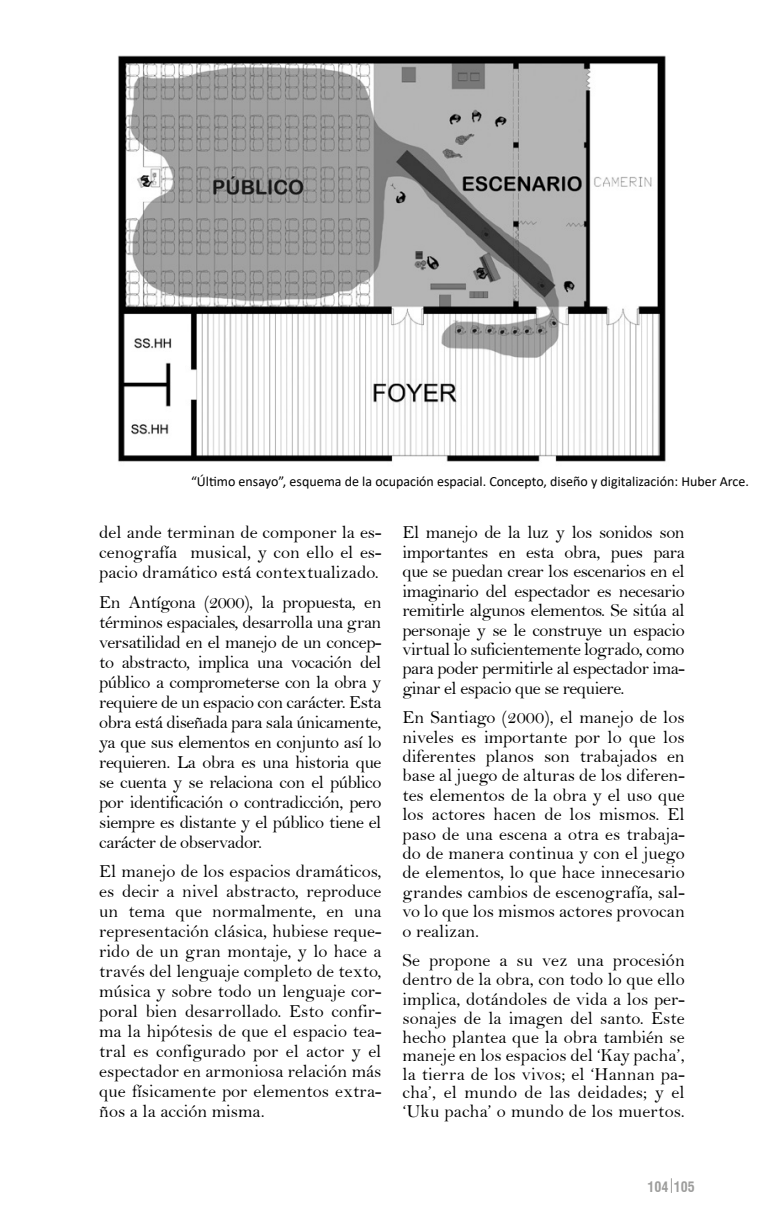
<style>
.page{position:relative;width:784px;height:1216px;background:#fff}
.page>*{position:absolute;margin:0;border:0;box-sizing:border-box;transform-origin:0 0}
.t1{font:18.38px/19.9px "Bell";color:#000;text-align:justify}
.t2{font:14px "Calibri";color:#000}
.t3{font:700 condensed 14px "Swiss 721 BT";letter-spacing:-.005em;color:#9d9d9c}
</style>
<div class="page">
<svg style="left:671px;top:1178px;width:1px;height:14px"></svg>
<img style="left:118px;top:55px;width:548px;height:407px">
<p class="t2" style="left:191px;top:471px;width:559px">“Último ensayo”, esquema de la ocupación espacial. Concepto, diseño y digitalización: Huber Arce.</p>
<p class="t1" style="left:99px;top:522px;width:284px">del ande terminan de componer la es&shy;cenografía musical, y con ello el es&shy;pacio dramático está contextualizado.</p>
<p class="t1" style="left:99px;top:592px;width:284px">En Antígona (2000), la propuesta, en términos espaciales, desarrolla una gran versatilidad en el manejo de un concep&shy;to abstracto, implica una vocación del público a comprometerse con la obra y requiere de un espacio con carácter. Esta obra está diseñada para sala únicamente, ya que sus elementos en conjunto así lo requieren. La obra es una historia que se cuenta y se relaciona con el público por identificación o contradicción, pero siempre es distante y el público tiene el carácter de observador.</p>
<p class="t1" style="left:99px;top:861px;width:284px">El manejo de los espacios dramáticos, es decir a nivel abstracto, reproduce un tema que normalmente, en una representación clásica, hubiese reque&shy;rido de un gran montaje, y lo hace a través del lenguaje completo de texto, música y sobre todo un lenguaje cor&shy;poral bien desarrollado. Esto confir&shy;ma la hipótesis de que el espacio tea&shy;tral es configurado por el actor y el espectador en armoniosa relación más que físicamente por elementos extra&shy;ños a la acción misma.</p>
<p class="t1" style="left:402px;top:523px;width:284px;line-height:19.4px">El manejo de la luz y los sonidos son importantes en esta obra, pues para que se puedan crear los escenarios en el imaginario del espectador es necesario remitirle algunos elementos. Se sitúa al personaje y se le construye un espacio virtual lo suficientemente logrado, como para poder permitirle al espectador ima&shy;ginar el espacio que se requiere.</p>
<p class="t1" style="left:402px;top:707px;width:284px;line-height:19.4px">En Santiago (2000), el manejo de los niveles es importante por lo que los diferentes planos son trabajados en base al juego de alturas de los diferen&shy;tes elementos de la obra y el uso que los actores hacen de los mismos. El paso de una escena a otra es trabaja&shy;do de manera continua y con el juego de elementos, lo que hace innecesario grandes cambios de escenografía, sal&shy;vo lo que los mismos actores provocan o realizan.</p>
<p class="t1" style="left:402px;top:950px;width:284px;line-height:18.9px">Se propone a su vez una procesión dentro de la obra, con todo lo que ello implica, dotándoles de vida a los per&shy;sonajes de la imagen del santo. Este hecho plantea que la obra también se maneje en los espacios del ‘Kay pacha’, la tierra de los vivos; el ‘Hannan pa&shy;cha’, el mundo de las deidades; y el ‘Uku pacha’ o mundo de los muertos.</p>
<p class="t3" style="left:647px;top:1178px;width:49px">104 105</p>
</div>
